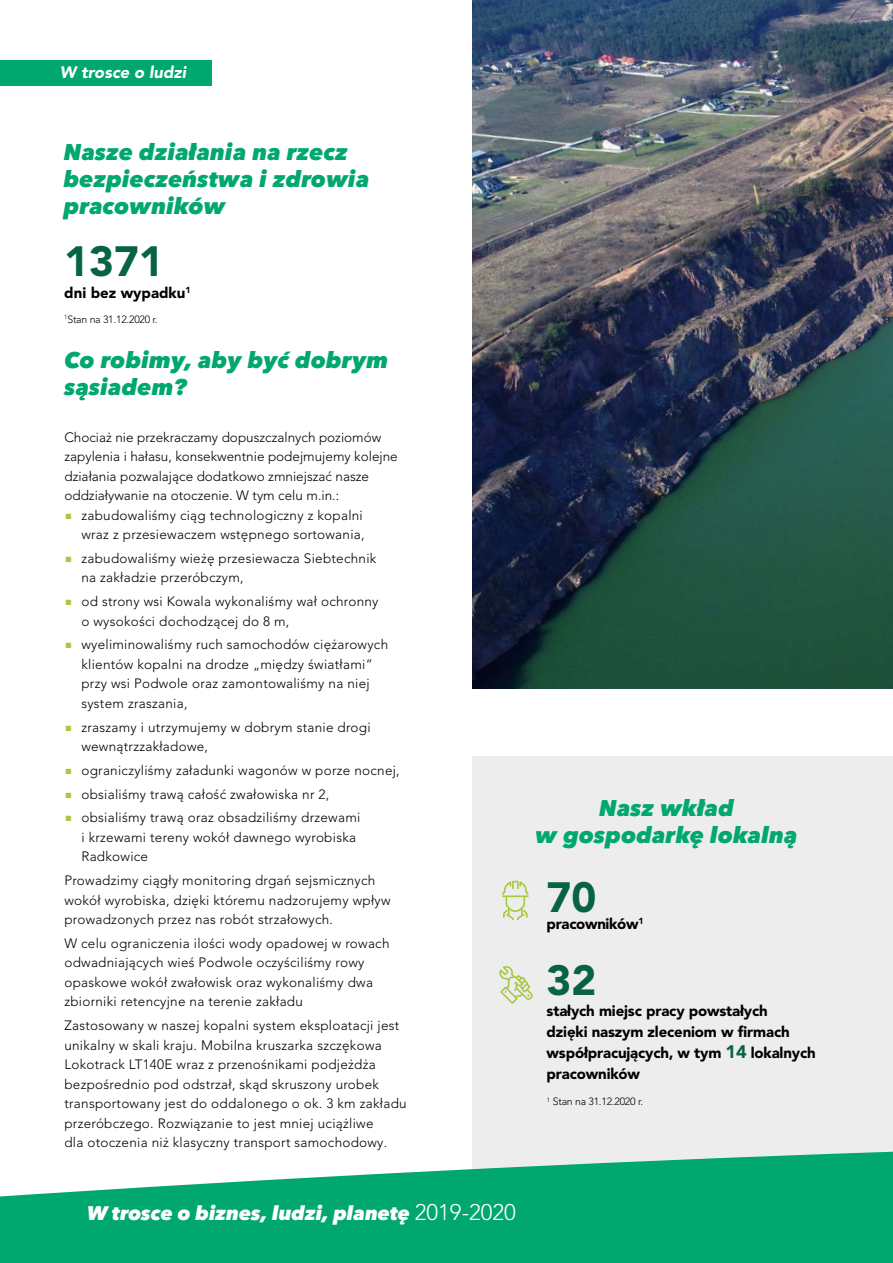
<style>
.page{position:relative;width:893px;height:1263px;background:#fff}
.page>*{position:absolute;margin:0;border:0;box-sizing:border-box;transform-origin:0 0}
.t1{font:900 42px "Avenir LT Pro";color:#086345}
.t2{font:italic 800 22.5px/27px "Avenir Next LT Pro";letter-spacing:.01em;color:#00a76e}
.t3{font:italic 800 19.5px "Avenir Next LT Pro";color:#fff}
.t4{font:italic 900 16.5px "Avenir LT Pro";color:#fff}
.t5{font:900 15px/21px "Avenir LT Pro";letter-spacing:-.01em;color:#000}
.t6{font:300 13.5px/19.5px "Avenir LT Pro";letter-spacing:.02em;color:#000}
.t7{font:300 13.5px/19.5px "Avenir LT Pro";color:#000}
.t8{font:300 10.5px "Avenir LT Pro";letter-spacing:-.02em;color:#000}
.s1{font-family:"Montserrat";font-weight:100;color:#a7c93f}
.s2{font-size:18px;color:#086345}
.s3{font-family:"Avenir LT Pro";font-weight:300;font-style:normal;font-size:22.5px}
</style>
<div class="page">
<div style="left:472px;top:756px;width:421px;height:506px;background:#ededed"></div>
<div style="left:0;top:60px;width:212px;height:25px;background:#00a76e"></div>
<svg style="left:0;top:1151px;width:893px;height:112px;fill:#00a76e"></svg>
<svg style="left:502px;top:880px;width:27px;height:40px"></svg>
<svg style="left:499px;top:966px;width:33px;height:38px"></svg>
<img style="left:472px;top:0;width:421px;height:688px">
<p class="t4" style="left:60px;top:63px;width:128px">W trosce o ludzi</p>
<h2 class="t2" style="left:64px;top:139px;width:307px">Nasze działania na rzecz bezpieczeństwa i zdrowia pracowników</h2>
<h1 class="t1" style="left:64px;top:236px;width:101px">1371</h1>
<p class="t5" style="left:64px;top:283px;width:128px">dni bez wypadku<sup>1</sup></p>
<p class="t8" style="left:64px;top:313px;width:95px"><sup>1</sup>Stan na 31.12.2020 r.</p>
<h2 class="t2" style="left:64px;top:347px;width:325px">Co robimy, aby być dobrym sąsiadem?</h2>
<p class="t7" style="left:64px;top:427px;width:335px">Chociaż nie przekraczamy dopuszczalnych poziomów zapylenia i hałasu, konsekwentnie podejmujemy kolejne działania pozwalające dodatkowo zmniejszać nasze oddziaływanie na otoczenie. W tym celu m.in.:</p>
<p class="t6" style="left:64px;top:505px;width:302px;text-align:right"><span class="s1">■</span> zabudowaliśmy ciąg technologiczny z kopalni wraz z przesiewaczem wstępnego sortowania,</p>
<p class="t6" style="left:81px;top:549px;width:296px;text-indent:-17px"><span class="s1">■</span> zabudowaliśmy wieżę przesiewacza Siebtechnik na zakładzie przeróbczym,</p>
<p class="t6" style="left:81px;top:592px;width:299px;text-indent:-17px"><span class="s1">■</span> od strony wsi Kowala wykonaliśmy wał ochronny o wysokości dochodzącej do 8 m,</p>
<p class="t6" style="left:81px;top:635px;width:308px;text-indent:-17px"><span class="s1">■</span> wyeliminowaliśmy ruch samochodów ciężarowych klientów kopalni na drodze „między światłami” przy wsi Podwole oraz zamontowaliśmy na niej system zraszania,</p>
<p class="t6" style="left:81px;top:717px;width:291px;text-indent:-17px"><span class="s1">■</span> zraszamy i utrzymujemy w dobrym stanie drogi wewnątrzzakładowe,</p>
<p class="t6" style="left:64px;top:760px;width:337px"><span class="s1">■</span> ograniczyliśmy załadunki wagonów w porze nocnej,</p>
<p class="t6" style="left:64px;top:784px;width:266px"><span class="s1">■</span> obsialiśmy trawą całość zwałowiska nr 2,</p>
<p class="t6" style="left:81px;top:808px;width:280px;text-indent:-17px"><span class="s1">■</span> obsialiśmy trawą oraz obsadziliśmy drzewami i krzewami tereny wokół dawnego wyrobiska<br>Radkowice</p>
<p class="t6" style="left:64px;top:871px;width:328px">Prowadzimy ciągły monitoring drgań sejsmicznych wokół wyrobiska, dzięki któremu nadzorujemy wpływ prowadzonych przez nas robót strzałowych.</p>
<p class="t6" style="left:64px;top:933px;width:327px">W celu ograniczenia ilości wody opadowej w rowach odwadniających wieś Podwole oczyściliśmy rowy opaskowe wokół zwałowisk oraz wykonaliśmy dwa zbiorniki retencyjne na terenie zakładu</p>
<p class="t6" style="left:64px;top:1016px;width:344px">Zastosowany w naszej kopalni system eksploatacji jest unikalny w skali kraju. Mobilna kruszarka szczękowa Lokotrack LT140E wraz z przenośnikami podjeżdża bezpośrednio pod odstrzał, skąd skruszony urobek transportowany jest do oddalonego o ok. 3 km zakładu przeróbczego. Rozwiązanie to jest mniej uciążliwe<br>dla otoczenia niż klasyczny transport samochodowy.</p>
<h2 class="t2" style="left:536px;top:794px;width:263px;text-align:center">Nasz wkład<br>w gospodarkę lokalną</h2>
<h1 class="t1" style="left:547px;top:872px;width:51px">70</h1>
<p class="t5" style="left:547px;top:913px;width:98px">pracowników<sup>1</sup></p>
<h1 class="t1" style="left:547px;top:955px;width:51px">32</h1>
<p class="t5" style="left:547px;top:1001px;width:271px">stałych miejsc pracy powstałych<br>dzięki naszym zleceniom w firmach współpracujących, w tym <span class="s2">14</span> lokalnych pracowników</p>
<p class="t8" style="left:547px;top:1095px;width:98px"><sup>1</sup> Stan na 31.12.2020 r.</p>
<h3 class="t3" style="left:87px;top:1201px;width:430px">W trosce o biznes, ludzi, planetę <span class="s3">2019-2020</span></h3>
</div>
